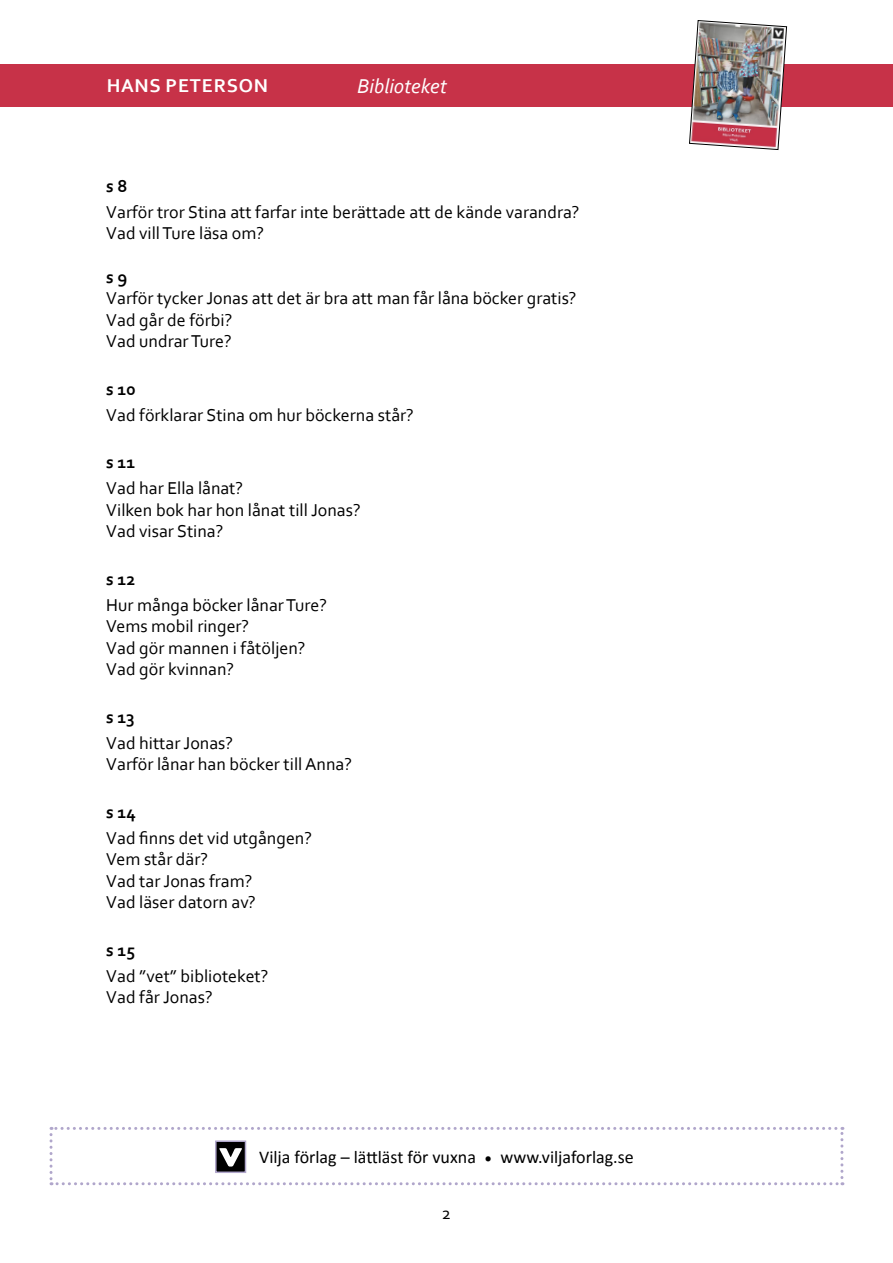
<style>
.page{position:relative;width:893px;height:1263px;background:#fff}
.page>*{position:absolute;margin:0;border:0;box-sizing:border-box;transform-origin:0 0}
.t1{font:italic 21px "Corbel";color:#fff}
.t2{font:700 19.5px "Corbel";letter-spacing:.04em;color:#fff}
.t3{font:18px/21.6px "Corbel";color:#000}
.t4{font:18px "Calibri";color:#000}
.t5{font:700 18px "Corbel";color:#000}
</style>
<div class="page">
<div style="left:0;top:64px;width:893px;height:42px;background:#c73248"></div>
<svg style="left:50px;top:1127px;width:793px;height:58px"></svg>
<div style="left:215px;top:1140px;width:31px;height:33px;border:2px solid #b0a6cb"></div>
<img style="left:689px;top:20px;width:98px;height:130px">
<p class="t2" style="left:107px;top:74px;width:163px">HANS PETERSON</p>
<p class="t1" style="left:357px;top:73px;width:91px">Biblioteket</p>
<p class="t5" style="left:106px;top:175px;width:23px">s 8</p>
<p class="t3" style="left:106px;top:201px;width:475px">Varför tror Stina att farfar inte berättade att de kände varandra?<br>Vad vill Ture läsa om?</p>
<p class="t5" style="left:106px;top:265px;width:23px">s 9</p>
<p class="t3" style="left:106px;top:287px;width:472px">Varför tycker Jonas att det är bra att man får låna böcker gratis?<br>Vad går de förbi?<br>Vad undrar Ture?</p>
<p class="t5" style="left:106px;top:378px;width:31px">s 10</p>
<p class="t3" style="left:106px;top:403px;width:309px">Vad förklarar Stina om hur böckerna står?</p>
<p class="t5" style="left:106px;top:451px;width:31px">s 11</p>
<p class="t3" style="left:106px;top:477px;width:256px">Vad har Ella lånat?<br>Vilken bok har hon lånat till Jonas?<br>Vad visar Stina?</p>
<p class="t5" style="left:106px;top:568px;width:31px">s 12</p>
<p class="t3" style="left:106px;top:593px;width:222px">Hur många böcker lånar Ture?<br>Vems mobil ringer?<br>Vad gör mannen i fåtöljen?<br>Vad gör kvinnan?</p>
<p class="t5" style="left:106px;top:706px;width:30px">s 13</p>
<p class="t3" style="left:106px;top:731px;width:247px">Vad hittar Jonas?<br>Varför lånar han böcker till Anna?</p>
<p class="t5" style="left:106px;top:801px;width:31px">s 14</p>
<p class="t3" style="left:106px;top:826px;width:207px">Vad finns det vid utgången?<br>Vem står där?<br>Vad tar Jonas fram?<br>Vad läser datorn av?</p>
<p class="t5" style="left:106px;top:939px;width:31px">s 15</p>
<p class="t3" style="left:106px;top:964px;width:164px">Vad ”vet” biblioteket?<br>Vad får Jonas?</p>
<p class="t4" style="left:259px;top:1144px;width:376px">Vilja förlag – lättläst för vuxna <sub>•</sub> www.viljaforlag.se</p>
<p class="t3" style="left:442px;top:1202px;width:11px">2</p>
</div>
